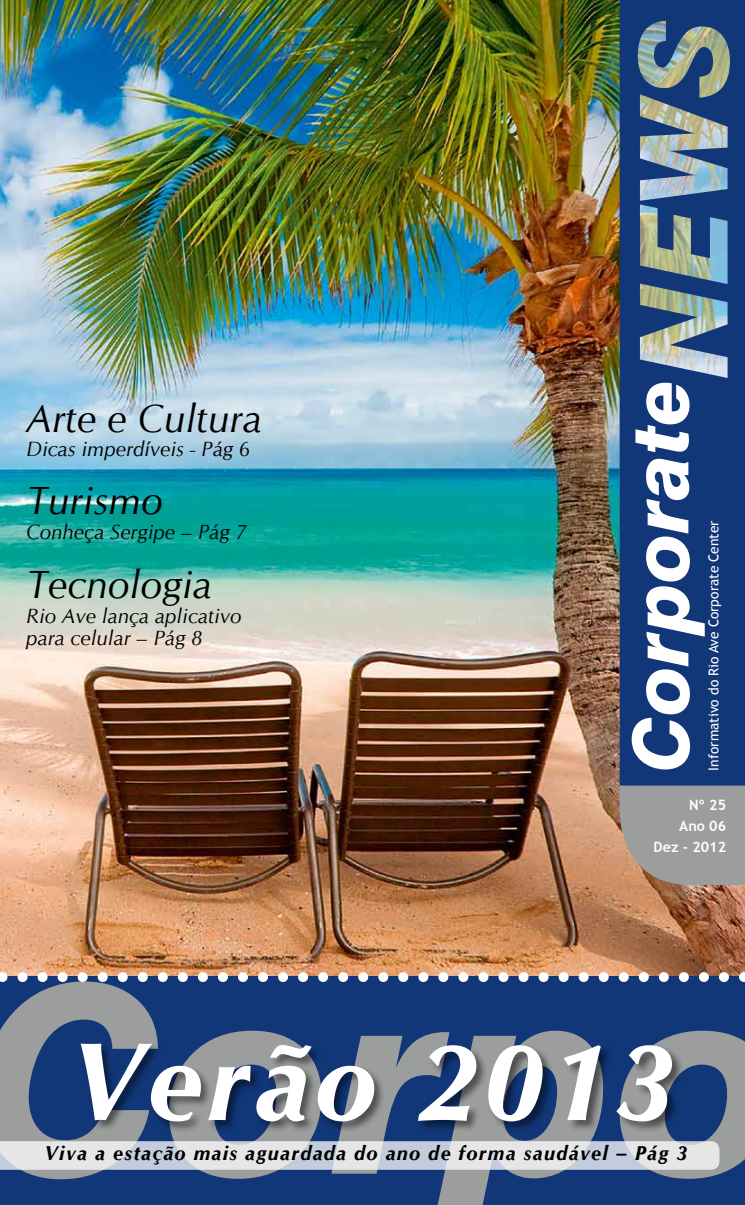
<style>
.page{position:relative;width:745px;height:1205px;background:#fff}
.page>*{position:absolute;margin:0;border:0;box-sizing:border-box;transform-origin:0 0}
.t1{font:italic 700 111.25px "CG Omega";letter-spacing:.04em;color:#fff}
.t2{font:italic 800 76.62px "Swiss 721 BT";color:#fff}
.t3{font:italic 39.25px/84.1px "CG Omega";color:#000}
.t4{font:italic 20.62px/22.5px "CG Omega";color:#000}
.t5{font:italic 700 20.12px "CG Omega";letter-spacing:.06em;color:#000}
.t6{font:700 14.38px/21.1px "Trebuchet MS";color:#fff;text-align:right}
.t7{font:13.75px "Trebuchet MS";color:#fff}
</style>
<div class="page">
<img style="left:0;top:0;width:744px;height:972px">
<svg style="left:619px;top:785px;width:125px;height:100px;background:#9e9a97"></svg>
<svg style="left:619px;top:0;width:125px;height:785px;background:#2e5081"></svg>
<svg style="left:0;top:982px;width:744px;height:223px;background:#335081"></svg>
<svg style="left:0;top:1141px;width:719px;height:29px;background:#d8dce1"></svg>
<div style="left:79px;top:1041px;width:603px;height:92px;background:#000;opacity:.5"></div>
<svg style="left:0;top:972px;width:745px;height:10px"></svg>
<h3 class="t3" style="left:26px;top:377px;width:237px">Arte e Cultura</h3>
<p class="t4" style="left:26px;top:438px;width:225px">Dicas imperdíveis - Pág 6</p>
<h3 class="t3" style="left:26px;top:458px;width:187px">Turismo<br>Tecnologia</h3>
<p class="t4" style="left:26px;top:520px;width:222px">Conheça Sergipe – Pág 7</p>
<p class="t4" style="left:26px;top:605px;width:217px">Rio Ave lança aplicativo para celular – Pág 8</p>
<h2 class="t2" style="left:614px;top:772px;width:395px;rotate:-90deg">Corporate</h2>
<p class="t7" style="left:705px;top:770px;width:252px;rotate:-90deg">Informativo do Rio Ave Corporate Center</p>
<p class="t6" style="left:653px;top:794px;width:74px">Nº 25<br>Ano 06<br>Dez - 2012</p>
<h1 class="t1" style="left:69px;top:1013px;width:608px">Verão 2013</h1>
<p class="t5" style="left:45px;top:1141px;width:644px">Viva a estação mais aguardada do ano de forma saudável – Pág 3</p>
</div>
